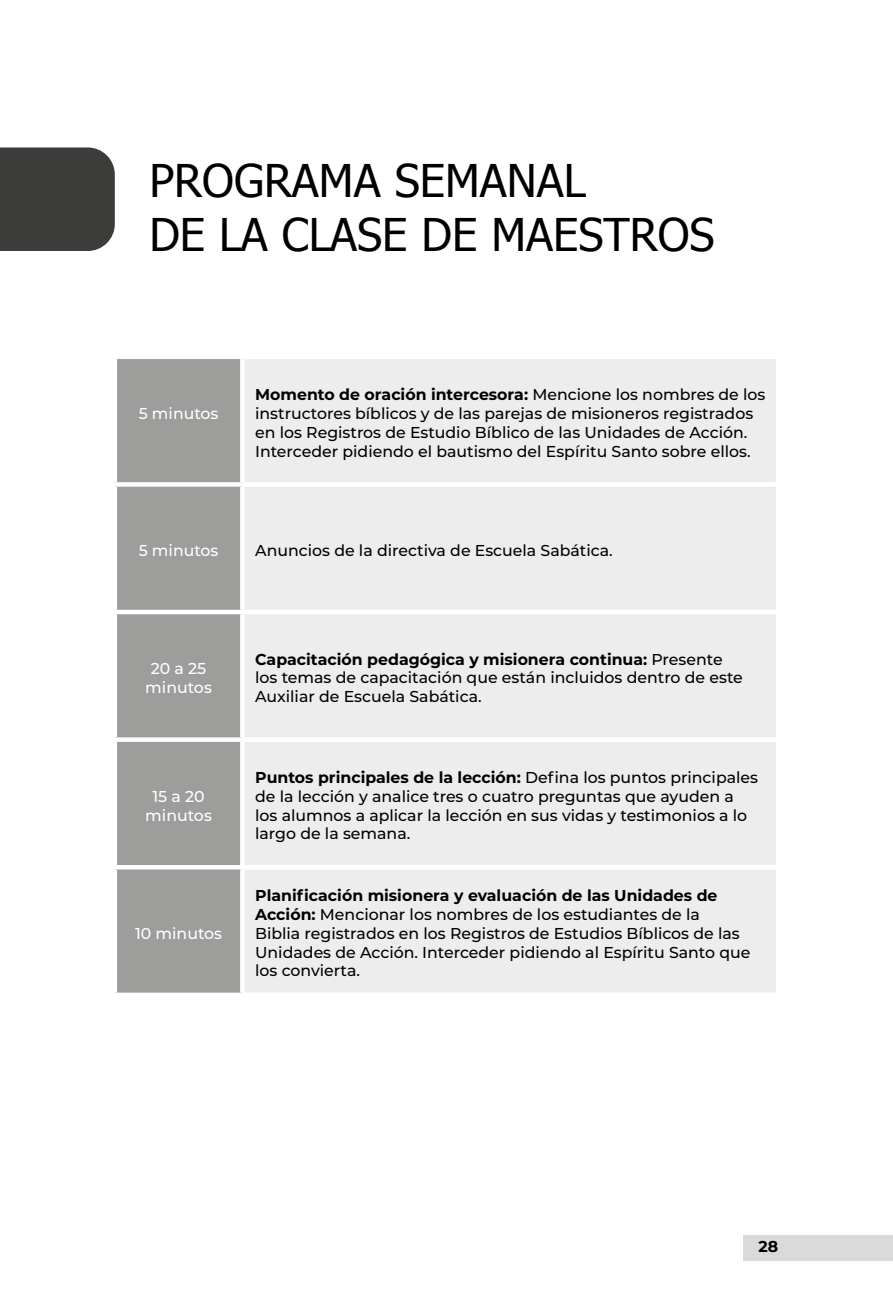
<style>
.page{position:relative;width:893px;height:1308px;background:#fff}
.page>*{position:absolute;margin:0;border:0;box-sizing:border-box;transform-origin:0 0}
.t1{font:45px/54px "Tahoma";color:#000}
.t2{font:500 15.75px/18.9px "Montserrat";color:#000}
.t3{font:500 15.75px/18.9px "Montserrat";color:#fff;text-align:center}
.t4{font:700 15.75px "Montserrat";color:#000}
.s1{font-weight:700}
</style>
<div class="page">
<div style="left:0;top:147px;width:115px;height:104px;background:#3c3c3b"></div>
<div style="left:744px;top:1234px;width:149px;height:26px;background:#dadada"></div>
<div style="left:117px;top:359px;width:123px;height:633px;background:#9d9d9c"></div>
<div style="left:245px;top:359px;width:531px;height:633px;background:#ededed"></div>
<svg style="left:115px;top:482px;width:127px;height:4px"></svg>
<hr style="left:242px;top:482px;width:538px;height:4px;background:#fff">
<hr style="left:113px;top:610px;width:129px;height:4px;background:#fff">
<hr style="left:242px;top:610px;width:538px;height:4px;background:#fff">
<div style="left:113px;top:737px;width:129px;height:5px;background:#fff"></div>
<div style="left:242px;top:737px;width:538px;height:5px;background:#fff"></div>
<hr style="left:113px;top:865px;width:129px;height:4px;background:#fff">
<hr style="left:242px;top:865px;width:538px;height:4px;background:#fff">
<h1 class="t1" style="left:149px;top:152px;width:567px">PROGRAMA SEMANAL<br>DE LA CLASE DE MAESTROS</h1>
<p class="t3" style="left:139px;top:403px;width:81px">5 minutos</p>
<p class="t2" style="left:255px;top:384px;width:512px"><span class="s1">Momento de oración intercesora:</span> Mencione los nombres de los instructores bíblicos y de las parejas de misioneros registrados en los Registros de Estudio Bíblico de las Unidades de Acción.<br>Interceder pidiendo el bautismo del Espíritu Santo sobre ellos.</p>
<p class="t3" style="left:139px;top:540px;width:81px">5 minutos</p>
<p class="t2" style="left:255px;top:540px;width:359px">Anuncios de la directiva de Escuela Sabática.</p>
<p class="t3" style="left:145px;top:658px;width:68px">20 a 25 minutos</p>
<p class="t2" style="left:255px;top:649px;width:489px"><span class="s1">Capacitación pedagógica y misionera continua:</span> Presente los temas de capacitación que están incluidos dentro de este<br>Auxiliar de Escuela Sabática.</p>
<p class="t3" style="left:145px;top:786px;width:68px">15 a 20 minutos</p>
<p class="t3" style="left:135px;top:923px;width:89px">10 minutos</p>
<p class="t2" style="left:255px;top:767px;width:504px"><span class="s1">Puntos principales de la lección:</span> Defina los puntos principales de la lección y analice tres o cuatro preguntas que ayuden a los alumnos a aplicar la lección en sus vidas y testimonios a lo largo de la semana.</p>
<p class="t2" style="left:255px;top:885px;width:497px"><span class="s1">Planificación misionera y evaluación de las Unidades de Acción:</span> Mencionar los nombres de los estudiantes de la<br>Biblia registrados en los Registros de Estudios Bíblicos de las Unidades de Acción. Interceder pidiendo al Espíritu Santo que los convierta.</p>
<p class="t4" style="left:758px;top:1234px;width:21px">28</p>
</div>
